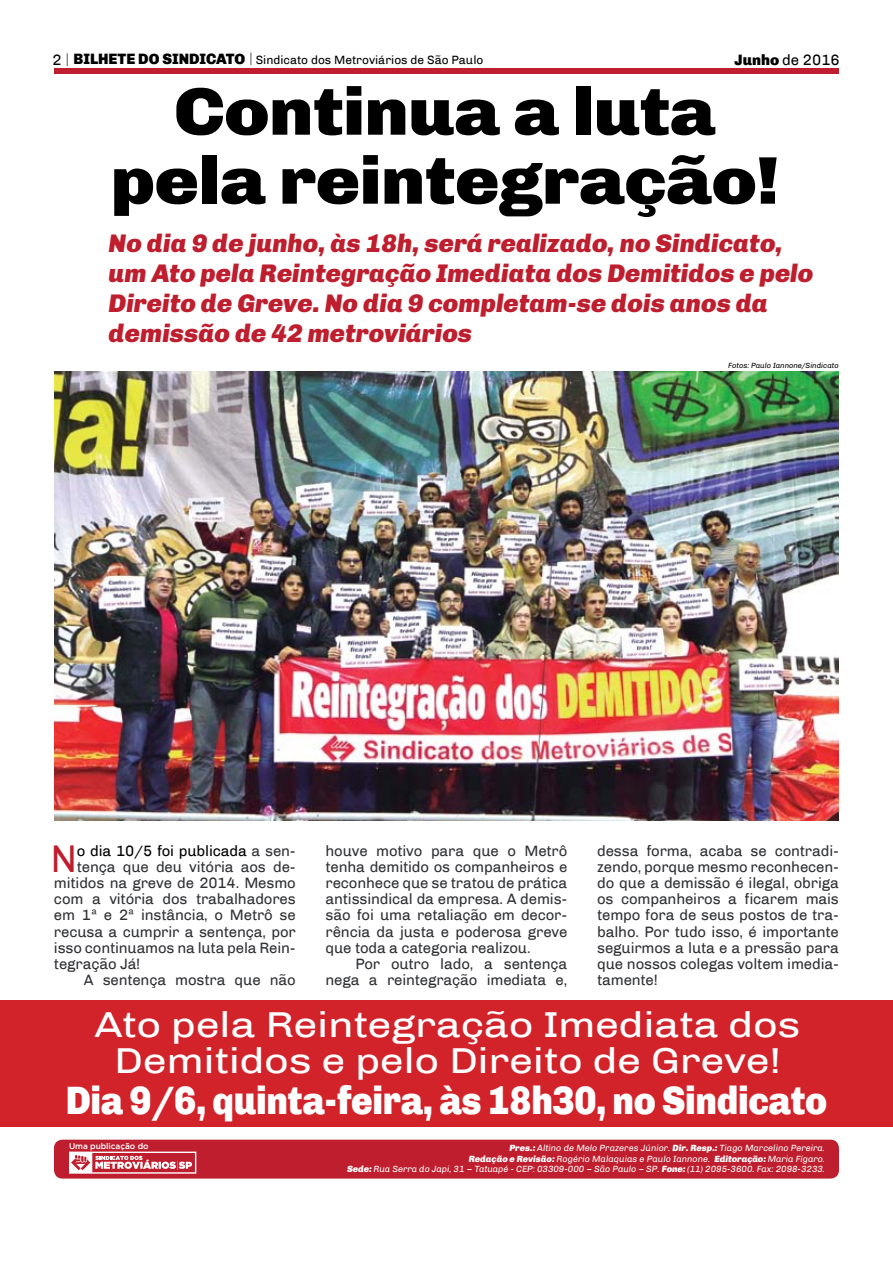
<style>
.page{position:relative;width:893px;height:1263px;background:#fff}
.page>*{position:absolute;margin:0;border:0;box-sizing:border-box;transform-origin:0 0}
.t1{font:900 67.5px/69px "Chivo";letter-spacing:-.01em;color:#000;text-align:center;scale:1.1 1}
.t2{font:900 39.6px "Chivo";letter-spacing:-.01em;color:#fff;scale:.91 1}
.t3{font:38.7px "Chivo";color:#be1e2d}
.t4{font:36px/36px "Chivo";letter-spacing:-.01em;color:#fff;text-align:center;scale:1.2 1}
.t5{font:italic 900 25.5px/30px "Chivo";color:#be1e2d}
.t6{font:15px/16.2px "Chivo";letter-spacing:-.01em;color:#303134;text-align:justify}
.t7{font:15px "Chivo";letter-spacing:-.01em;color:#000}
.t8{font:12px "Chivo";color:#000}
.t9{font:italic 9px/10.8px "Chivo";color:#fff;text-align:right}
.t10{font:500 8.25px "Gotham";letter-spacing:-.005em;color:#fff}
.t11{font:italic 7.5px "Chivo";color:#000}
.s1{font-size:15px}
.s2{font-family:"Exo";font-weight:200;font-size:15px}
.s3{font-weight:900;font-size:15px}
.s4{font-weight:900}
.s5{color:#303134}
</style>
<div class="page">
<div style="left:54px;top:69px;width:785px;height:5px;background:#be1e2d"></div>
<div style="left:54px;top:1140px;width:785px;height:38px;background:#be1e2d;border-radius:9px"></div>
<svg style="left:69px;top:1151px;width:127px;height:23px"></svg>
<img style="left:54px;top:371px;width:785px;height:450px">
<div style="left:0;top:1001px;width:893px;height:126px;background:#d2232a"></div>
<p class="t8" style="left:52px;top:53px;width:432px"><span class="s1">2</span> <span class="s2">|</span> <span class="s3">BILHETE DO SINDICATO</span> <span class="s2">|</span> Sindicato dos Metroviários de São Paulo</p>
<p class="t7" style="left:735px;top:51px;width:107px"><span class="s4">Junho</span> de 2016</p>
<h1 class="t1" style="left:111px;top:77px;width:609px">Continua a luta pela reintegração!</h1>
<h3 class="t5" style="left:109px;top:229px;width:706px">No dia 9 de junho, às 18h, será realizado, no Sindicato, um Ato pela Reintegração Imediata dos Demitidos e pelo Direito de Greve. No dia 9 completam-se dois anos da demissão de 42 metroviários</h3>
<p class="t11" style="left:728px;top:361px;width:112px">Fotos: Paulo Iannone/Sindicato</p>
<p class="t6" style="left:597px;top:842px;width:243px">dessa forma, acaba se contradi&shy;zendo, porque mesmo reconhecen&shy;do que a demissão é ilegal, obriga os companheiros a ficarem mais tempo fora de seus postos de tra&shy;balho. Por tudo isso, é importante seguirmos a luta e a pressão para que nossos colegas voltem imedia&shy;tamente!</p>
<h3 class="t4" style="left:95px;top:1007px;width:590px">Ato pela Reintegração Imediata dos<br>Demitidos e pelo Direito de Greve!</h3>
<h2 class="t2" style="left:66px;top:1076px;width:838px">Dia 9/6, quinta-feira, às 18h30, no Sindicato</h2>
<h3 class="t3" style="left:50px;top:836px;width:28px">N</h3>
<p class="t7" style="left:77px;top:842px;width:220px">o dia 10/5 foi publicada <span class="s5">a sen-</span></p>
<p class="t6" style="left:326px;top:842px;width:243px">houve motivo para que o Metrô tenha demitido os companheiros e reconhece que se tratou de prática antissindical da empresa. A demis&shy;são foi uma retaliação em decor&shy;rência da justa e poderosa greve que toda a categoria realizou.</p>
<p class="t6" style="left:326px;top:956px;width:243px;text-align:right">Por outro lado, a sentença nega a reintegração imediata e,</p>
<p class="t6" style="left:77px;top:859px;width:220px">tença que deu vitória aos de-</p>
<p class="t6" style="left:54px;top:875px;width:243px">mitidos na greve de 2014. Mesmo</p>
<p class="t6" style="left:54px;top:891px;width:243px">com a vitória dos trabalhadores</p>
<p class="t6" style="left:54px;top:907px;width:243px">em 1ª e 2ª instância, o Metrô se</p>
<p class="t6" style="left:54px;top:923px;width:243px">recusa a cumprir a sentença, por</p>
<p class="t6" style="left:54px;top:939px;width:243px">isso continuamos na luta pela Rein-</p>
<p class="t6" style="left:54px;top:956px;width:88px">tegração Já!</p>
<p class="t6" style="left:84px;top:972px;width:214px">A sentença mostra que não</p>
<p class="t10" style="left:69px;top:1141px;width:81px">Uma publicação do</p>
<p class="t9" style="left:347px;top:1142px;width:480px"><span class="s4">Pres.:</span> Altino de Melo Prazeres Júnior. <span class="s4">Dir. Resp.:</span> Tiago Marcelino Pereira.<br><span class="s4">Redação e Revisão:</span> Rogério Malaquias e Paulo Iannone. <span class="s4">Editoração:</span> Maria Fígaro.<br><span class="s4">Sede:</span> Rua Serra do Japi, 31 – Tatuapé - CEP: 03309-000 – São Paulo – SP. <span class="s4">Fone:</span> (11) 2095-3600. Fax: 2098-3233.</p>
</div>
